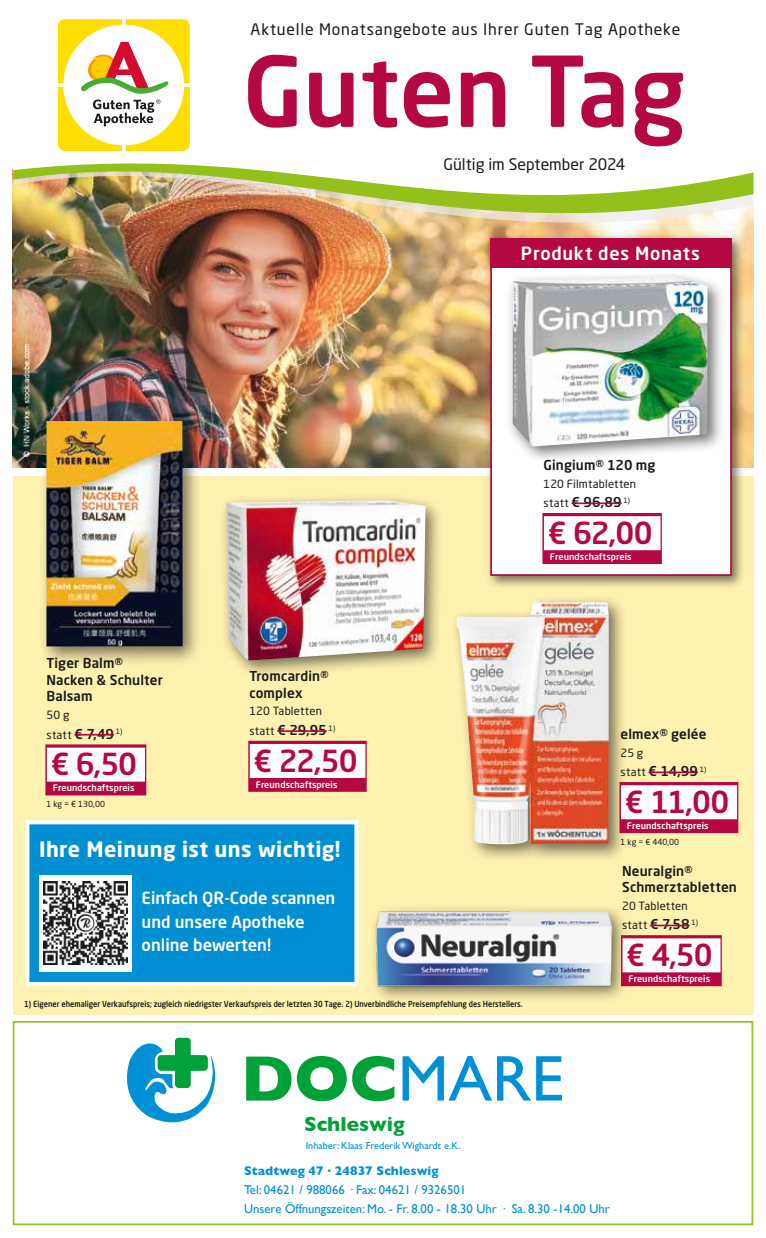
<style>
.page{position:relative;width:766px;height:1238px;background:#fff}
.page>*{position:absolute;margin:0;border:0;box-sizing:border-box;transform-origin:0 0}
.t1{font:500 96px "Neo Sans Pro";color:#b50843}
.t2{font:64.95px "Gill Sans";color:#0090d5}
._04_Angebotspreis{font:500 30px "Neo Sans Pro";letter-spacing:-.035em;color:#b50843}
.t3{font:700 21px "Neo Sans Pro";letter-spacing:.02em;color:#fff}
.t4{font:700 20.7px "Gill Sans";color:#00a139}
._01_Artikel{font:500 18px "Neo Sans Pro";letter-spacing:.04em;color:#fff}
.t5{font:500 16.5px/23.1px "Neo Sans Pro";color:#fff}
.t6{font:15.75px "Neo Sans Pro";letter-spacing:.05em;color:#1a1918}
.t7{font:15.75px "Neo Sans Pro";color:#1a1918}
._01_Artikel-2{font:500 13.5px/16.5px "Neo Sans Pro";letter-spacing:.01em;color:#1a1918}
._03_statt_Preis{font:500 13.5px "Neo Sans Pro";letter-spacing:.005em;color:#1a1918}
.t8{font:12.75px/18.9px "Gill Sans";color:#0090d5}
._02_Text{font:11.25px "Neo Sans Pro";letter-spacing:.015em;color:#1a1918}
._03_statt_Preis-2{font:11.25px "Neo Sans Pro";letter-spacing:.025em;color:#1a1918}
.t9{font:10.2px "Gill Sans";color:#0090d5}
._07_T_Wirberaten{font:500 9px "Neo Sans Pro";letter-spacing:.01em;color:#fff}
.t10{font:500 8.25px "Neo Sans Pro";color:#1d1d1b;scale:.9 1}
._05_Grundpreis{font:8.25px "Neo Sans Pro";color:#1a1918}
.s1{font-weight:400;font-size:11.25px}
.s2{font-weight:500;font-size:13.5px}
.s3{font-weight:700;color:#00a139}
.s4{font-weight:700}
</style>
<div class="page">
<img style="left:13px;top:257px;width:740px;height:211px">
<div style="left:13px;top:476px;width:740px;height:538px;background:#fff1af"></div>
<img style="left:13px;top:138px;width:740px;height:119px">
<svg style="left:58px;top:19px;width:132px;height:132px"></svg>
<div style="left:175px;top:1037px;width:16px;height:50px;background:#00a139;border-radius:4px"></div>
<svg style="left:126px;top:1040px;width:90px;height:83px"></svg>
<div style="left:13px;top:1020px;width:740px;height:205px;border:2px solid #94c01c"></div>
<div style="left:27px;top:822px;width:329px;height:162px;background:#008fd2"></div>
<div style="left:25px;top:820px;width:333px;height:166px;border:4px solid #fff"></div>
<div style="left:39px;top:875px;width:92px;height:96px;background:#fff"></div>
<img style="left:44px;top:881px;width:83px;height:83px">
<div style="left:485px;top:233px;width:260px;height:356px;background:#1a1918;opacity:.6"></div>
<div style="left:490px;top:252px;width:241px;height:324px;background:#fff;border:2px solid #b50843"></div>
<div style="left:490px;top:238px;width:241px;height:30px;background:#b50843"></div>
<div style="left:505px;top:270px;width:219px;height:193px;background:#1a1918;opacity:.6"></div>
<img style="left:512px;top:277px;width:195px;height:169px">
<div style="left:542px;top:513px;width:119px;height:51px;background:#b50843"></div>
<div style="left:543px;top:516px;width:117px;height:34px;background:#fff"></div>
<hr style="left:571px;top:502px;width:50px;height:2px;background:#b50843">
<div style="left:449px;top:595px;width:177px;height:267px;background:#1a1918;opacity:.6"></div>
<img style="left:456px;top:602px;width:152px;height:242px">
<div style="left:619px;top:782px;width:119px;height:51px;background:#b50843"></div>
<div style="left:620px;top:785px;width:116px;height:34px;background:#fff"></div>
<hr style="left:648px;top:771px;width:49px;height:2px;background:#b50843">
<div style="left:39px;top:413px;width:163px;height:253px;background:#1a1918;opacity:.6"></div>
<img style="left:46px;top:421px;width:136px;height:225px">
<div style="left:45px;top:744px;width:101px;height:51px;background:#b50843"></div>
<div style="left:47px;top:747px;width:98px;height:34px;background:#fff"></div>
<hr style="left:74px;top:734px;width:40px;height:1px;background:#b50843">
<div style="left:219px;top:493px;width:224px;height:185px;background:#1a1918;opacity:.6"></div>
<img style="left:226px;top:500px;width:199px;height:160px">
<div style="left:248px;top:740px;width:118px;height:51px;background:#b50843"></div>
<div style="left:250px;top:744px;width:115px;height:34px;background:#fff"></div>
<hr style="left:277px;top:730px;width:49px;height:2px;background:#b50843">
<div style="left:369px;top:903px;width:266px;height:100px;background:#1a1918;opacity:.6"></div>
<img style="left:369px;top:906px;width:253px;height:86px">
<div style="left:620px;top:935px;width:101px;height:51px;background:#b50843"></div>
<div style="left:622px;top:938px;width:98px;height:34px;background:#fff"></div>
<hr style="left:650px;top:924px;width:39px;height:2px;background:#b50843">
<p class="t6" style="left:250px;top:20px;width:431px">Aktuelle Monatsangebote aus Ihrer Guten Tag Apotheke</p>
<p class="t1" style="left:243px;top:31px;width:444px">Guten Tag</p>
<p class="t7" style="left:443px;top:154px;width:183px">Gültig im September 2024</p>
<p class="_01_Artikel" style="left:521px;top:242px;width:180px">Produkt des Monats</p>
<p class="_01_Artikel-2" style="left:543px;top:456px;width:113px">Gingium® 120 mg</p>
<p class="_02_Text" style="left:543px;top:476px;width:94px">120 Filmtabletten</p>
<p class="_03_statt_Preis" style="left:543px;top:493px;width:88px"><span class="s1">statt</span> € 96,89 <sup>1)</sup></p>
<p class="_04_Angebotspreis" style="left:547px;top:514px;width:106px">€ 62,00</p>
<p class="_07_T_Wirberaten" style="left:549px;top:551px;width:83px">Freundschaftspreis</p>
<p class="_01_Artikel-2" style="left:46px;top:655px;width:118px">Tiger Balm®<br>Nacken &amp; Schulter<br>Balsam</p>
<p class="_02_Text" style="left:46px;top:708px;width:24px">50 g</p>
<p class="_03_statt_Preis-2" style="left:46px;top:727px;width:77px">statt <span class="s2">€ 7,49</span> <sup>1)</sup></p>
<p class="_04_Angebotspreis" style="left:51px;top:745px;width:88px">€ 6,50</p>
<p class="_07_T_Wirberaten" style="left:53px;top:782px;width:83px">Freundschaftspreis</p>
<p class="_05_Grundpreis" style="left:46px;top:799px;width:60px">1 kg = € 130,00</p>
<p class="_01_Artikel-2" style="left:249px;top:667px;width:81px">Tromcardin® complex</p>
<p class="_02_Text" style="left:249px;top:704px;width:74px">120 Tabletten</p>
<p class="_03_statt_Preis" style="left:249px;top:721px;width:87px"><span class="s1">statt</span> € 29,95 <sup>1)</sup></p>
<p class="_04_Angebotspreis" style="left:253px;top:741px;width:105px">€ 22,50</p>
<p class="_07_T_Wirberaten" style="left:256px;top:778px;width:83px">Freundschaftspreis</p>
<p class="t3" style="left:39px;top:835px;width:303px">Ihre Meinung ist uns wichtig!</p>
<p class="t5" style="left:142px;top:886px;width:195px">Einfach QR-Code scannen und unsere Apotheke online bewerten!</p>
<p class="t10" style="left:24px;top:998px;width:555px">1) Eigener ehemaliger Verkaufspreis; zugleich niedrigster Verkaufspreis der letzten 30 Tage. 2) Unverbindliche Preisempfehlung des Herstellers.</p>
<p class="_01_Artikel-2" style="left:620px;top:725px;width:88px">elmex® gelée</p>
<p class="_02_Text" style="left:620px;top:745px;width:24px">25 g</p>
<p class="_03_statt_Preis" style="left:620px;top:762px;width:87px"><span class="s1">statt</span> € 14,99 <sup>1)</sup></p>
<p class="_04_Angebotspreis" style="left:624px;top:782px;width:106px">€ 11,00</p>
<p class="_07_T_Wirberaten" style="left:626px;top:820px;width:83px">Freundschaftspreis</p>
<p class="_05_Grundpreis" style="left:620px;top:836px;width:60px">1 kg = € 440,00</p>
<p class="_01_Artikel-2" style="left:622px;top:862px;width:116px">Neuralgin®<br>Schmerztabletten</p>
<p class="_02_Text" style="left:622px;top:898px;width:67px">20 Tabletten</p>
<p class="_03_statt_Preis-2" style="left:622px;top:918px;width:78px">statt <span class="s2">€ 7,58</span> <sup>1)</sup></p>
<p class="_04_Angebotspreis" style="left:626px;top:935px;width:88px">€ 4,50</p>
<p class="_07_T_Wirberaten" style="left:628px;top:973px;width:83px">Freundschaftspreis</p>
<p class="t2" style="left:240px;top:1040px;width:324px"><span class="s3">DOC</span>MARE</p>
<p class="t4" style="left:304px;top:1107px;width:102px">Schleswig</p>
<p class="t9" style="left:305px;top:1139px;width:156px">Inhaber: Klaas Frederik Wighardt e.K.</p>
<p class="t8" style="left:244px;top:1160px;width:367px"><span class="s4">Stadtweg 47 · 24837 Schleswig<br></span>Tel: 04621 / 988066 · Fax: 04621 / 9326501<br>Unsere Öffnungszeiten: Mo. - Fr. 8.00 - 18.30 Uhr · Sa. 8.30 -14.00 Uhr</p>
</div>
